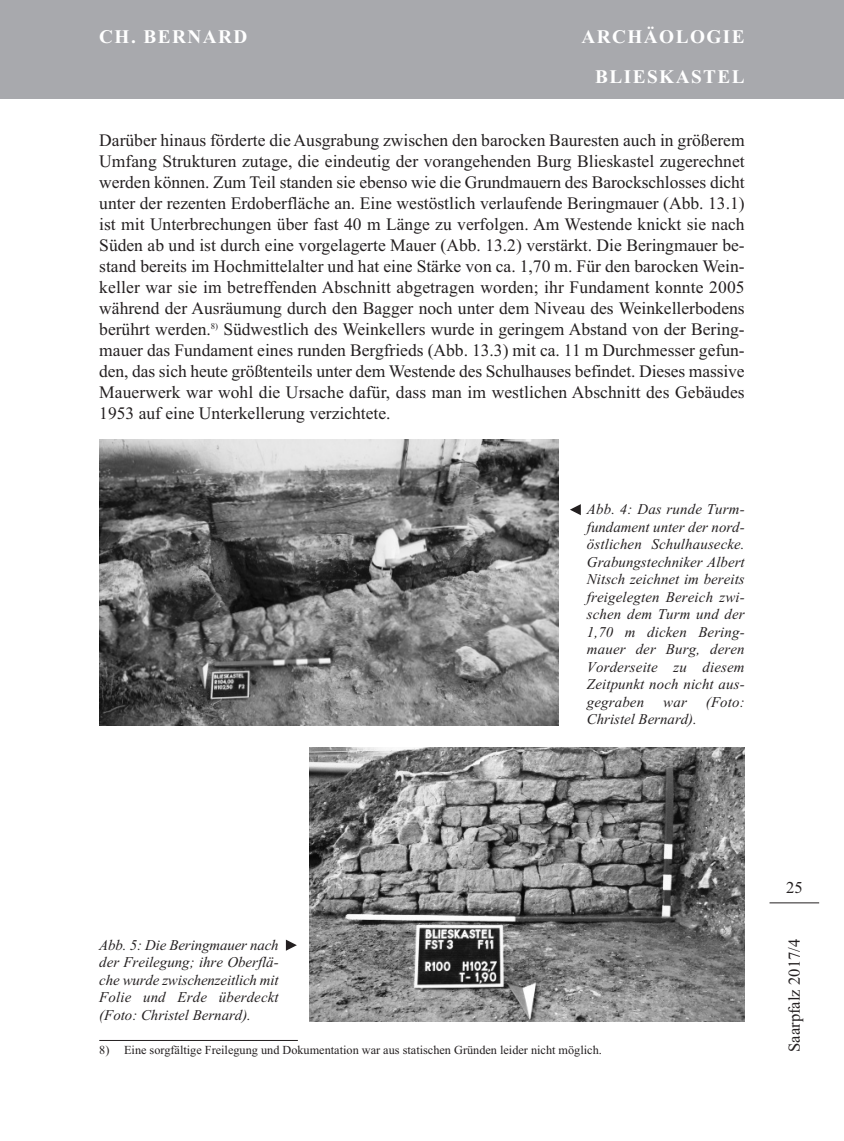
<style>
.page{position:relative;width:844px;height:1141px;background:#fff}
.page>*{position:absolute;margin:0;border:0;box-sizing:border-box;transform-origin:0 0}
.t1{font:700 21px "Times New Roman";letter-spacing:.075em;color:#fff}
.t2{font:700 19.25px/40.2px "Times New Roman";letter-spacing:.075em;color:#fff;text-align:right}
.t3{font:17.5px/21px "Times New Roman";color:#231f20;text-align:justify}
.t4{font:16.62px "Times New Roman";color:#231f20}
.t5{font:italic 14.88px/17.5px "Times New Roman";letter-spacing:.01em;color:#231f20;text-align:justify}
.t6{font:12.25px "Times New Roman";color:#231f20}
</style>
<div class="page">
<hr style="left:769px;top:902px;width:50px;height:1px;background:#231f20">
<div style="left:0;top:0;width:843px;height:98px;background:#a8a9ad"></div>
<hr style="left:99px;top:1040px;width:199px;height:1px;background:#231f20">
<svg style="left:286px;top:940px;width:11px;height:11px"></svg>
<img style="left:99px;top:440px;width:459px;height:285px">
<img style="left:309px;top:747px;width:435px;height:274px">
<svg style="left:570px;top:504px;width:10px;height:11px"></svg>
<p class="t2" style="left:99px;top:16px;width:150px">CH. BERNARD</p>
<p class="t2" style="left:581px;top:16px;width:165px">ARCHÄOLOGIE<br>BLIESKASTEL</p>
<p class="t1" style="left:99px;top:24px;width:251px">XXXXXXXXXXXXXXX</p>
<p class="t1" style="left:428px;top:24px;width:318px">XXXXXXXXXXXXXXXXXXX</p>
<p class="t3" style="left:99px;top:130px;width:646px">Darüber hinaus förderte die Ausgrabung zwischen den barocken Bauresten auch in größerem Umfang Strukturen zutage, die eindeutig der vorangehenden Burg Blieskastel zugerechnet werden können. Zum Teil standen sie ebenso wie die Grundmauern des Barockschlosses dicht unter der rezenten Erdoberfläche an. Eine westöstlich verlaufende Beringmauer (Abb. 13.1) ist mit Unterbrechungen über fast 40 m Länge zu verfolgen. Am Westende knickt sie nach Süden ab und ist durch eine vorgelagerte Mauer (Abb. 13.2) verstärkt. Die Beringmauer be&shy;stand bereits im Hochmittelalter und hat eine Stärke von ca. 1,70 m. Für den barocken Wein&shy;keller war sie im betreffenden Abschnitt abgetragen worden; ihr Fundament konnte 2005 während der Ausräumung durch den Bagger noch unter dem Niveau des Weinkellerbodens berührt werden.<sup>8)</sup> Südwestlich des Weinkellers wurde in geringem Abstand von der Bering&shy;mauer das Fundament eines runden Bergfrieds (Abb. 13.3) mit ca. 11 m Durchmesser gefun&shy;den, das sich heute größtenteils unter dem Westende des Schulhauses befindet. Dieses massive Mauerwerk war wohl die Ursache dafür, dass man im westlichen Abschnitt des Gebäudes 1953 auf eine Unterkellerung verzichtete.</p>
<p class="t5" style="left:586px;top:500px;width:159px">Abb. 4: Das runde Turm&shy;fundament unter der nord&shy;östlichen Schulhausecke.<br>Grabungstechniker Albert Nitsch zeichnet im bereits freigelegten Bereich zwi&shy;schen dem Turm und der 1,70 m dicken Bering&shy;mauer der Burg, deren Vorderseite zu diesem Zeitpunkt noch nicht aus&shy;gegraben</p>
<p class="t5" style="left:663px;top:693px;width:25px">war</p>
<p class="t5" style="left:705px;top:693px;width:40px">(Foto:</p>
<p class="t5" style="left:586px;top:710px;width:111px">Christel Bernard).</p>
<p class="t5" style="left:99px;top:936px;width:181px">Abb. 5: Die Beringmauer nach der Freilegung; ihre Oberflä&shy;che wurde zwischenzeitlich mit Folie und Erde überdeckt (Foto: Christel Bernard).</p>
<p class="t6" style="left:99px;top:1043px;width:504px">8) Eine sorgfältige Freilegung und Dokumentation war aus statischen Gründen leider nicht möglich.</p>
<p class="t4" style="left:785px;top:877px;width:18px">25</p>
<p class="t4" style="left:784px;top:1052px;width:115px;rotate:-90deg">Saarpfalz 2017/4</p>
</div>
